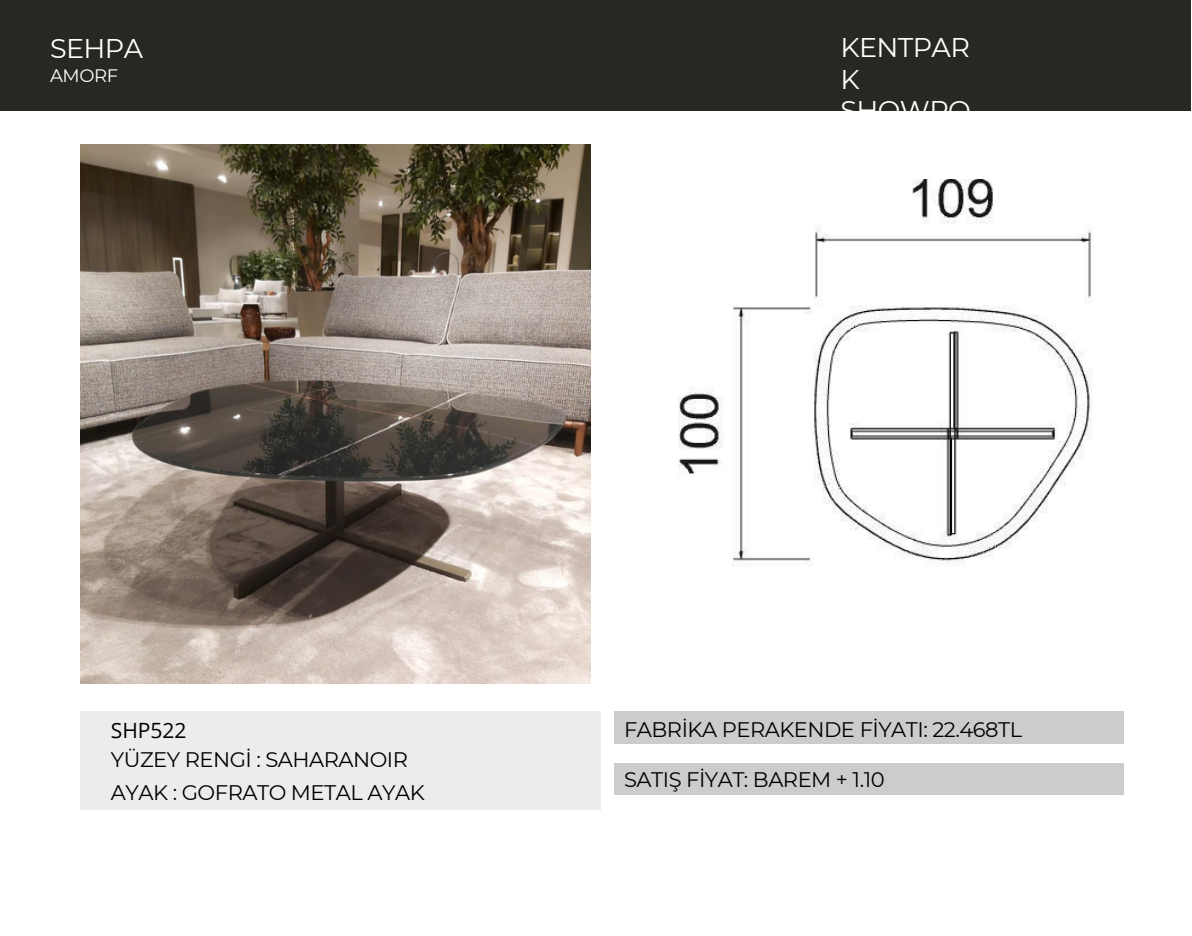
<style>
.page{position:relative;width:1192px;height:936px;background:#fff}
.page>*{position:absolute;margin:0;border:0;box-sizing:border-box;transform-origin:0 0}
.t1{font:27px/31.5px "Montserrat";letter-spacing:-.02em;color:#fff}
.t2{font:21.15px "Montserrat";letter-spacing:-.025em;color:#000}
.t3{font:21px "Montserrat";letter-spacing:-.025em;color:#000}
.t4{font:21px "Open Sans";letter-spacing:-.005em;color:#000}
.t5{font:18px "Montserrat";letter-spacing:-.025em;color:#fff}
</style>
<div class="page">
<div style="left:0;top:0;width:1190px;height:110px;background:#282823"></div>
<div style="left:613px;top:712px;width:510px;height:32px;background:#ccc"></div>
<div style="left:613px;top:763px;width:510px;height:32px;background:#ccc"></div>
<div style="left:80px;top:712px;width:521px;height:98px;background:#ececec"></div>
<img style="left:80px;top:144px;width:510px;height:540px">
<img style="left:678px;top:180px;width:414px;height:387px">
<p class="t1" style="left:50px;top:33px;width:94px">SEHPA</p>
<h1 class="t1" style="left:840px;top:32px;width:132px">KENTPAR<br>K<br>SHOWRO</h1>
<p class="t5" style="left:50px;top:64px;width:70px">AMORF</p>
<h2 class="t4" style="left:111px;top:715px;width:77px">SHP522</h2>
<p class="t3" style="left:111px;top:747px;width:298px">YÜZEY RENGİ : SAHARANOIR</p>
<h2 class="t2" style="left:111px;top:780px;width:315px">AYAK : GOFRATO METAL AYAK</h2>
<p class="t3" style="left:624px;top:717px;width:399px">FABRİKA PERAKENDE FİYATI: 22.468TL</p>
<p class="t3" style="left:624px;top:767px;width:262px">SATIŞ FİYAT: BAREM + 1.10</p>
</div>
